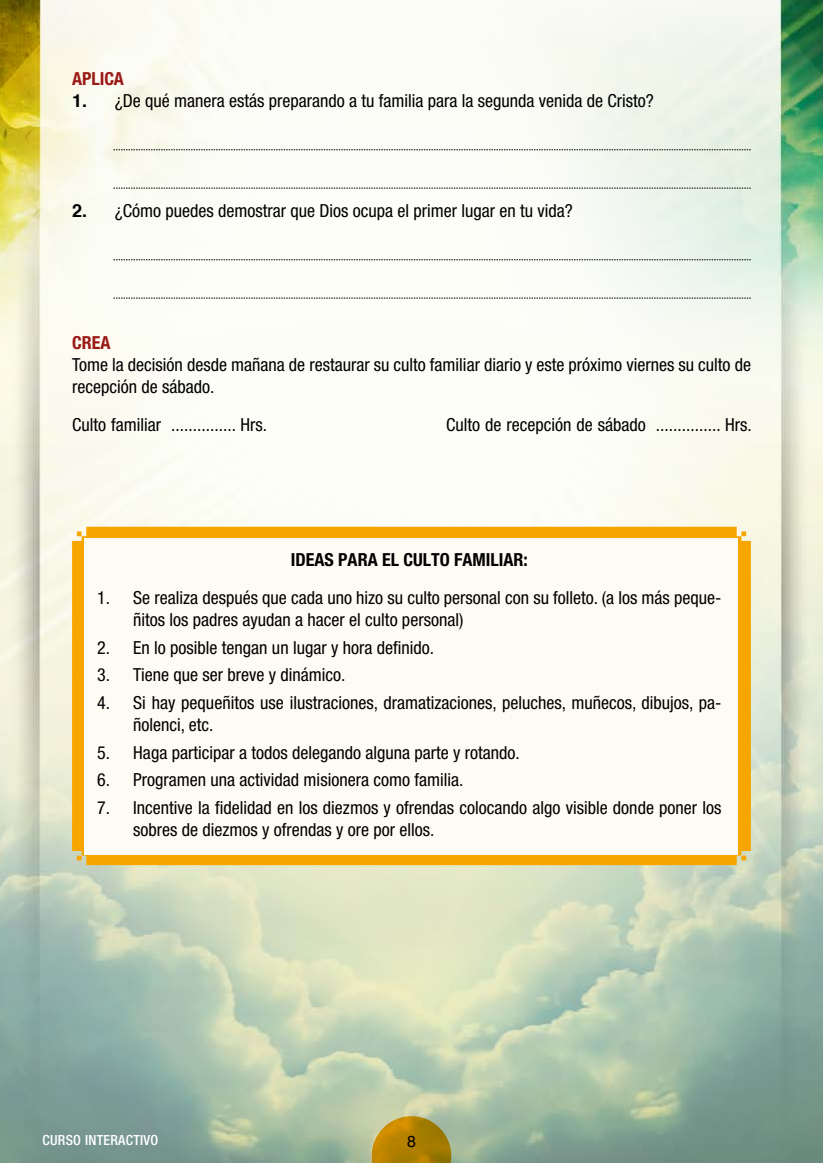
<style>
.page{position:relative;width:823px;height:1163px;background:#fff}
.page>*{position:absolute;margin:0;border:0;box-sizing:border-box;transform-origin:0 0}
.t1{font:condensed 18px/22px "Helvetica Neue LT Std";color:#000}
.t2{font:700 condensed 18px "Helvetica Neue LT Std";color:#000}
.t3{font:700 condensed 18px "Helvetica Neue LT Std";color:#9a1915}
.t4{font:16px "Helvetica";color:#000}
.t5{font:500 condensed 14px "Helvetica Neue LT Std";letter-spacing:.02em;color:#fff}
.s1{font-family:"Helvetica";font-weight:700;font-stretch:normal}
</style>
<div class="page">
<img style="left:0;top:0;width:822px;height:1162px">
<svg style="left:72px;top:526px;width:678px;height:339px;background:#f6ac11"></svg>
<div style="left:84px;top:538px;width:654px;height:316px;background:#fefbf4"></div>
<svg style="left:113px;top:149px;width:637px;height:1px"></svg>
<svg style="left:113px;top:188px;width:637px;height:1px"></svg>
<svg style="left:113px;top:259px;width:637px;height:1px"></svg>
<svg style="left:113px;top:298px;width:637px;height:1px"></svg>
<svg style="left:371px;top:1115px;width:80px;height:47px;background:#b38f23"></svg>
<p class="t3" style="left:72px;top:68px;width:53px">APLICA</p>
<p class="t1" style="left:72px;top:89px;width:583px"><span class="s1">1.</span> ¿De qué manera estás preparando a tu familia para la segunda venida de Cristo?</p>
<p class="t1" style="left:72px;top:199px;width:502px"><span class="s1">2.</span> ¿Cómo puedes demostrar que Dios ocupa el primer lugar en tu vida?</p>
<p class="t3" style="left:72px;top:332px;width:40px">CREA</p>
<p class="t1" style="left:72px;top:353px;width:680px">Tome la decisión desde mañana de restaurar su culto familiar diario y este próximo viernes su culto de recepción de sábado.</p>
<p class="t1" style="left:72px;top:413px;width:196px">Culto familiar ............... Hrs.</p>
<p class="t1" style="left:446px;top:413px;width:307px">Culto de recepción de sábado ............... Hrs.</p>
<p class="t2" style="left:291px;top:548px;width:238px">IDEAS PARA EL CULTO FAMILIAR:</p>
<p class="t1" style="left:133px;top:586px;width:589px;text-indent:-36px">1. Se realiza después que cada uno hizo su culto personal con su folleto. (a los más peque&shy;ñitos los padres ayudan a hacer el culto personal)</p>
<p class="t1" style="left:97px;top:636px;width:338px">2. En lo posible tengan un lugar y hora definido.</p>
<p class="t1" style="left:97px;top:663px;width:250px">3. Tiene que ser breve y dinámico.</p>
<p class="t1" style="left:133px;top:691px;width:589px;text-indent:-36px">4. Si hay pequeñitos use ilustraciones, dramatizaciones, peluches, muñecos, dibujos, pa&shy;ñolenci, etc.</p>
<p class="t1" style="left:97px;top:741px;width:424px">5. Haga participar a todos delegando alguna parte y rotando.</p>
<p class="t1" style="left:97px;top:768px;width:367px">6. Programen una actividad misionera como familia.</p>
<p class="t1" style="left:133px;top:796px;width:589px;text-indent:-36px">7. Incentive la fidelidad en los diezmos y ofrendas colocando algo visible donde poner los sobres de diezmos y ofrendas y ore por ellos.</p>
<p class="t5" style="left:43px;top:1131px;width:117px">CURSO INTERACTIVO</p>
<p class="t4" style="left:407px;top:1128px;width:10px">8</p>
</div>
